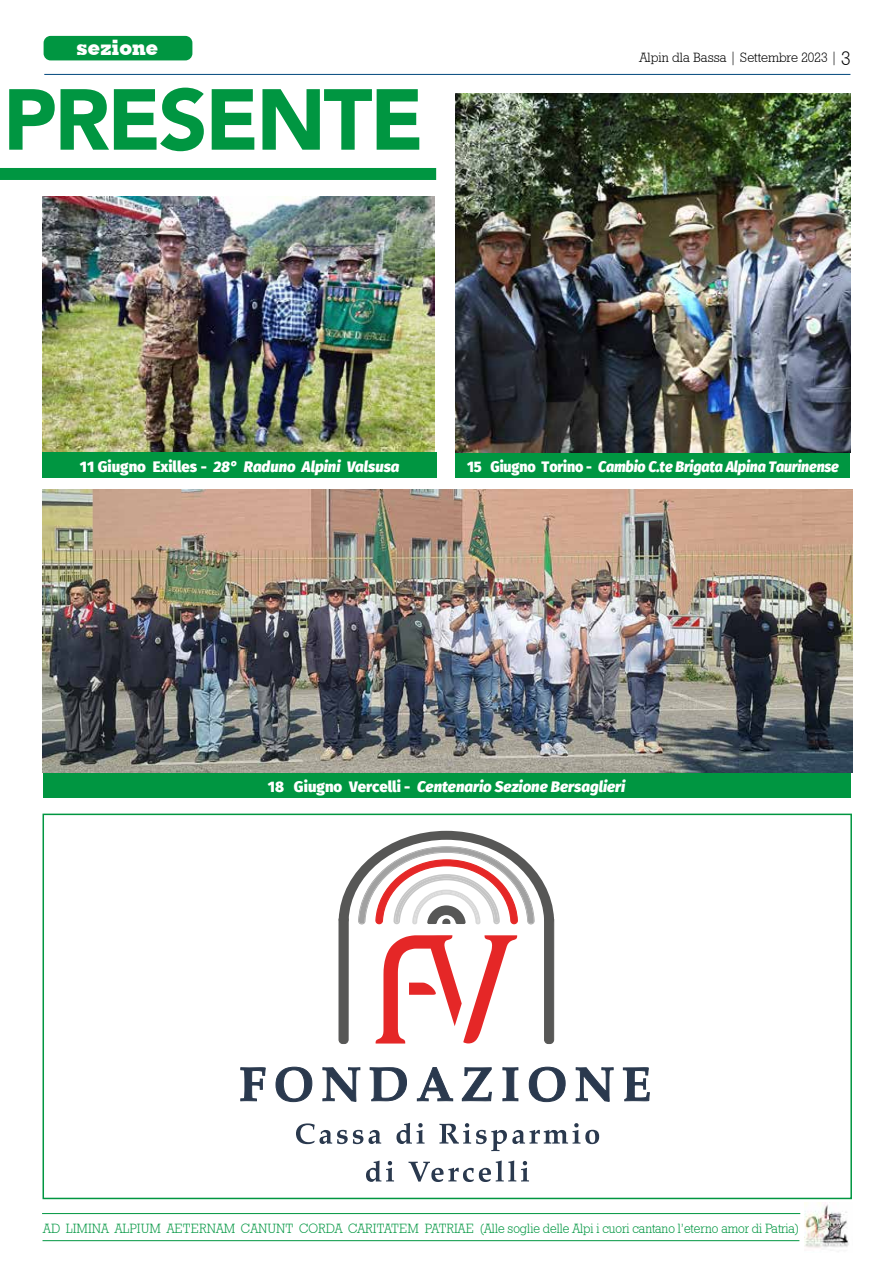
<style>
.page{position:relative;width:893px;height:1263px;background:#fff}
.page>*{position:absolute;margin:0;border:0;box-sizing:border-box;transform-origin:0 0}
.t1{font:900 85.5px "Avenir LT Std";letter-spacing:-.03em;color:#009641}
.t2{font:700 22.2px "Geometric Slab 703 BT Xtra";color:#fff}
.t3{font:italic 900 15px "Fira Sans";color:#fff}
.t4{font:italic 900 15px "Fira Sans";color:#fff;scale:.95 1}
.t5{font:13.5px "Geometric Slab 712 BT Light A";color:#009641;scale:.95 1}
.t6{font:13.5px "Geometric Slab 712 BT Light A";color:#000}
.s1{font-size:19.5px}
.s2{font-style:normal}
</style>
<div class="page">
<hr style="left:44px;top:74px;width:806px;height:1px;background:#00477c">
<div style="left:0;top:168px;width:436px;height:12px;background:#009641"></div>
<div style="left:44px;top:36px;width:148px;height:24px;background:#009641;border-radius:7px"></div>
<div style="left:43px;top:814px;width:809px;height:385px;border:2px solid #009641"></div>
<svg style="left:240px;top:1067px;width:26px;height:34px"></svg>
<svg style="left:275px;top:1066px;width:37px;height:36px"></svg>
<svg style="left:322px;top:1067px;width:38px;height:35px"></svg>
<svg style="left:529px;top:1066px;width:37px;height:36px"></svg>
<svg style="left:575px;top:1067px;width:39px;height:35px"></svg>
<svg style="left:623px;top:1067px;width:27px;height:34px"></svg>
<svg style="left:296px;top:1123px;width:85px;height:21px"></svg>
<svg style="left:396px;top:1123px;width:29px;height:21px"></svg>
<svg style="left:439px;top:1123px;width:160px;height:28px"></svg>
<svg style="left:366px;top:1160px;width:28px;height:22px"></svg>
<svg style="left:408px;top:1160px;width:121px;height:22px"></svg>
<div style="left:339px;top:916px;width:9px;height:127px;background:#575756;border-radius:4px"></div>
<div style="left:339px;top:916px;width:10px;height:128px;border:1px solid #575756;border-radius:4px"></div>
<div style="left:545px;top:916px;width:9px;height:127px;background:#575756;border-radius:4px"></div>
<div style="left:544px;top:916px;width:10px;height:128px;border:1px solid #575756;border-radius:4px"></div>
<svg style="left:340px;top:830px;width:215px;height:96px"></svg>
<svg style="left:369px;top:935px;width:150px;height:166px"></svg>
<img style="left:43px;top:197px;width:391px;height:255px">
<div style="left:43px;top:452px;width:394px;height:26px;background:#009641"></div>
<div style="left:43px;top:773px;width:807px;height:25px;background:#009641"></div>
<div style="left:456px;top:452px;width:394px;height:26px;background:#009641"></div>
<img style="left:456px;top:94px;width:394px;height:358px">
<img style="left:43px;top:489px;width:809px;height:283px">
<hr style="left:43px;top:1240px;width:756px;height:1px;background:#009641">
<hr style="left:42px;top:1213px;width:758px;height:1px;background:#009641">
<img style="left:804px;top:1202px;width:45px;height:46px">
<h2 class="t2" style="left:76px;top:34px;width:84px">sezione</h2>
<h1 class="t1" style="left:3px;top:68px;width:422px">PRESENTE</h1>
<p class="t6" style="left:639px;top:49px;width:212px">Alpin dla Bassa | Settembre 2023 | <span class="s1">3</span></p>
<p class="t3" style="left:80px;top:454px;width:321px"><span class="s2">11 Giugno Exilles -</span> 28° Raduno Alpini Valsusa</p>
<p class="t4" style="left:467px;top:454px;width:393px"><span class="s2">15 Giugno Torino -</span> Cambio C.te Brigata Alpina Taurinense</p>
<p class="t3" style="left:268px;top:774px;width:359px"><span class="s2">18 Giugno Vercelli -</span> Centenario Sezione Bersaglieri</p>
<p class="t5" style="left:43px;top:1220px;width:797px">AD LIMINA ALPIUM AETERNAM CANUNT CORDA CARITATEM PATRIAE (Alle soglie delle Alpi i cuori cantano l’eterno amor di Patria)</p>
</div>
